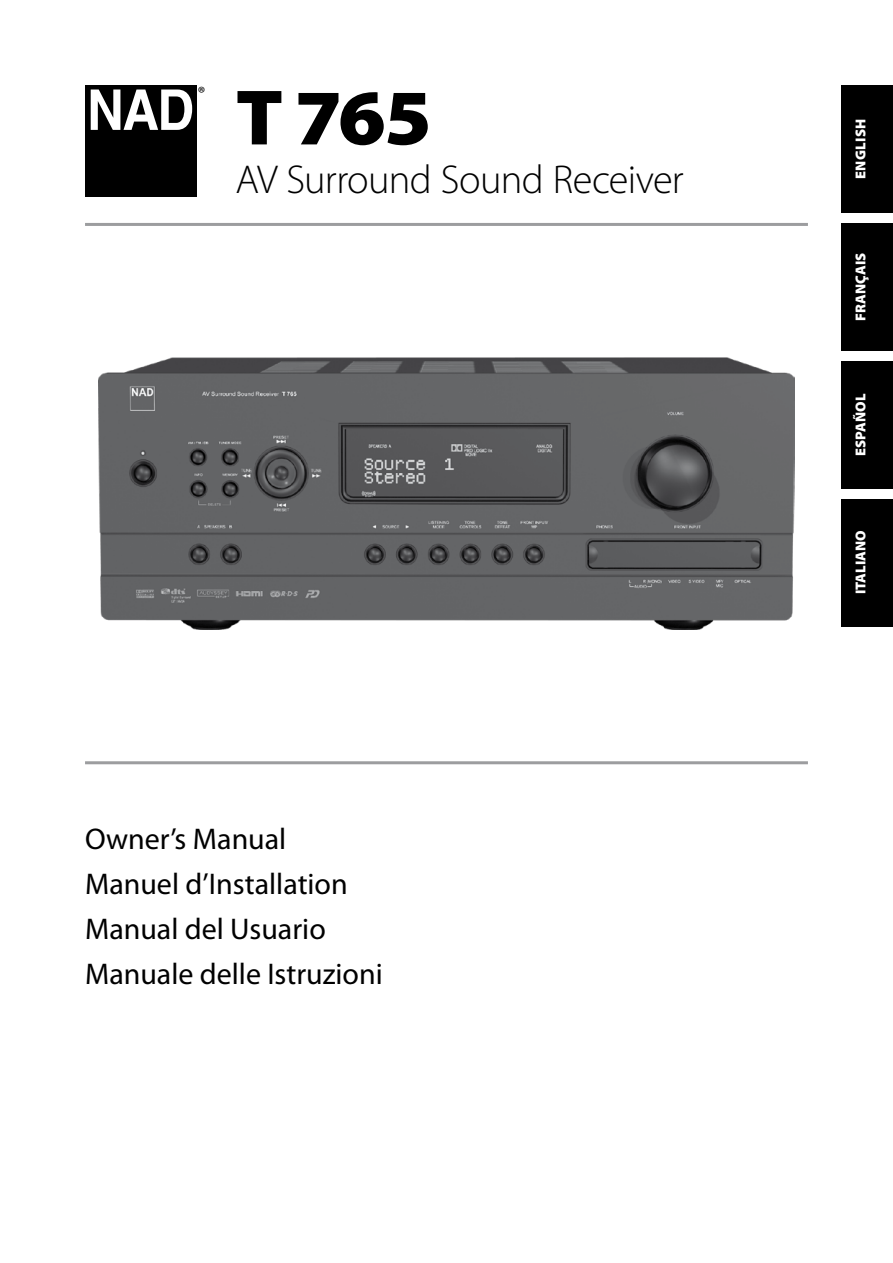
<style>
.page{position:relative;width:893px;height:1263px;background:#fff}
.page>*{position:absolute;margin:0;border:0;box-sizing:border-box;transform-origin:0 0}
.t1{font:900 79.2px "Myriad Pro";color:#000;scale:1.05 1}
.t2{font:300 40.35px "Myriad Pro";letter-spacing:-.02em;color:#000}
.t3{font:30px/45px "Myriad Pro";color:#000}
.t4{font:18px "Myriad Pro";color:#000}
.t5{font:900 14.4px "Myriad Pro";color:#fff}
.t6{font:900 14.4px "Myriad Pro";letter-spacing:.02em;color:#fff}
</style>
<div class="page">
<div style="left:842px;top:85px;width:51px;height:128px;background:#000"></div>
<div style="left:842px;top:223px;width:51px;height:127px;background:#000"></div>
<div style="left:842px;top:361px;width:51px;height:127px;background:#000"></div>
<div style="left:842px;top:499px;width:51px;height:127px;background:#000"></div>
<div style="left:85px;top:85px;width:111px;height:111px;background:#000"></div>
<svg style="left:91px;top:90px;width:101px;height:40px"></svg>
<hr style="left:85px;top:223px;width:723px;height:3px;background:#9c9d9f">
<hr style="left:85px;top:761px;width:723px;height:3px;background:#9c9d9f">
<img style="left:98px;top:357px;width:697px;height:273px">
<p class="t4" style="left:198px;top:81px;width:9px">®</p>
<h1 class="t1" style="left:236px;top:65px;width:188px">T 765</h1>
<h2 class="t2" style="left:236px;top:155px;width:450px">AV Surround Sound Receiver</h2>
<p class="t3" style="left:85px;top:816px;width:299px">Owner’s Manual<br>Manuel d’Installation<br>Manual del Usuario<br>Manuale delle Istruzioni</p>
<p class="t6" style="left:851px;top:179px;width:62px;rotate:-90deg">ENGLISH</p>
<p class="t5" style="left:851px;top:321px;width:69px;rotate:-90deg">FRANÇAIS</p>
<p class="t5" style="left:851px;top:456px;width:63px;rotate:-90deg">ESPAÑOL</p>
<p class="t5" style="left:851px;top:594px;width:65px;rotate:-90deg">ITALIANO</p>
</div>
